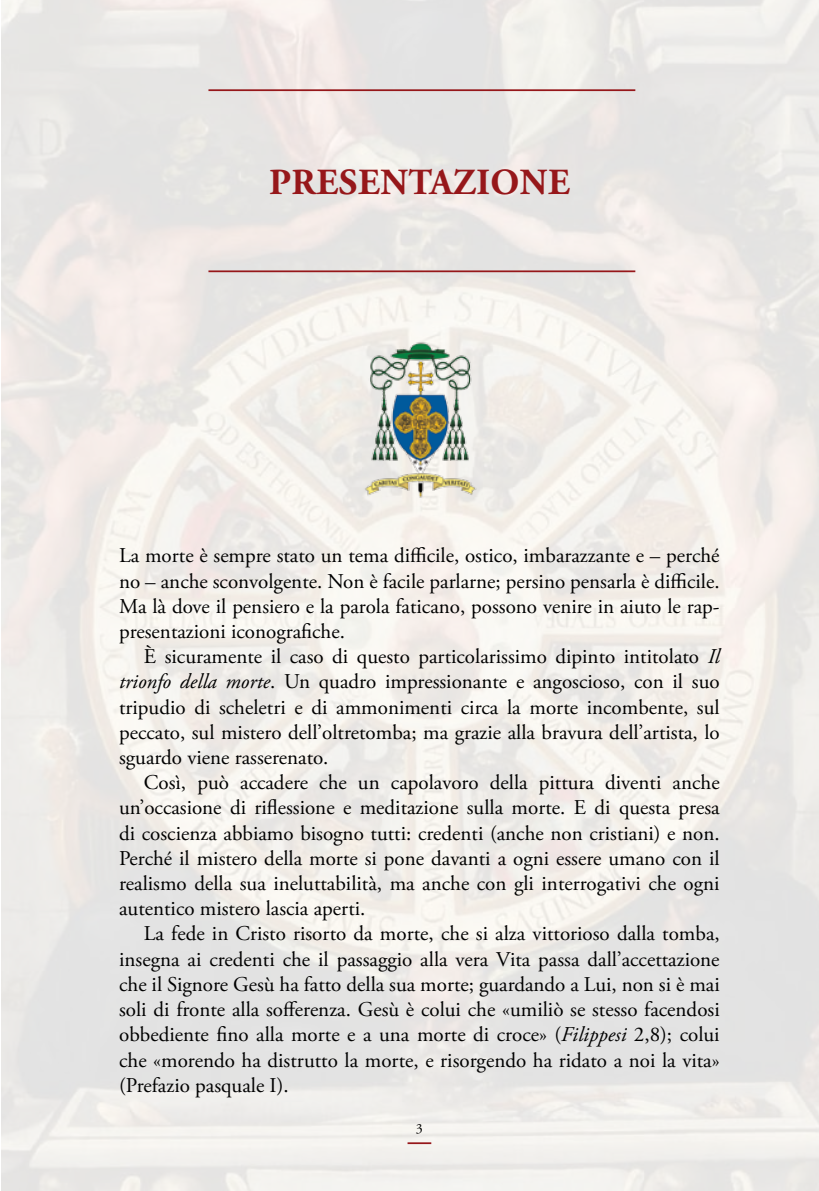
<style>
.page{position:relative;width:819px;height:1191px;background:#fff}
.page>*{position:absolute;margin:0;border:0;box-sizing:border-box;transform-origin:0 0}
.t1{font:700 36.75px "Adobe Garamond Pro";letter-spacing:.015em;color:#96171a}
.t2{font:21px/25.2px "Adobe Garamond Pro";letter-spacing:-.03em;color:#000;text-align:justify}
.t3{font:14px "Adobe Garamond Pro";color:#000}
.s1{font-style:italic}
</style>
<div class="page">
<hr style="left:407px;top:1142px;width:24px;height:2px;background:#96171a">
<hr style="left:208px;top:89px;width:427px;height:2px;background:#96171a">
<hr style="left:208px;top:270px;width:427px;height:2px;background:#96171a">
<img style="left:360px;top:339px;width:118px;height:161px">
<h1 class="t1" style="left:269px;top:161px;width:302px">PRESENTAZIONE</h1>
<p class="t2" style="left:119px;top:544px;width:602px">La morte è sempre stato un tema difficile, ostico, imbarazzante e – perché no – anche sconvolgente. Non è facile parlarne; persino pensarla è difficile.<br>Ma là dove il pensiero e la parola faticano, possono venire in aiuto le rap&shy;presentazioni iconografiche.</p>
<p class="t2" style="left:119px;top:644px;width:602px;text-indent:25px">È sicuramente il caso di questo particolarissimo dipinto intitolato <span class="s1">Il trionfo della morte</span>. Un quadro impressionante e angoscioso, con il suo tripudio di scheletri e di ammonimenti circa la morte incombente, sul peccato, sul mistero dell’oltretomba; ma grazie alla bravura dell’artista, lo sguardo viene rasserenato.</p>
<p class="t2" style="left:119px;top:770px;width:602px;text-indent:25px">Così, può accadere che un capolavoro della pittura diventi anche un’occasione di riflessione e meditazione sulla morte. E di questa presa di coscienza abbiamo bisogno tutti: credenti (anche non cristiani) e non.<br>Perché il mistero della morte si pone davanti a ogni essere umano con il realismo della sua ineluttabilità, ma anche con gli interrogativi che ogni autentico mistero lascia aperti.</p>
<p class="t2" style="left:119px;top:922px;width:602px;text-indent:25px">La fede in Cristo risorto da morte, che si alza vittorioso dalla tomba, insegna ai credenti che il passaggio alla vera Vita passa dall’accettazione che il Signore Gesù ha fatto della sua morte; guardando a Lui, non si è mai soli di fronte alla sofferenza. Gesù è colui che «umiliò se stesso facendosi obbediente fino alla morte e a una morte di croce» (<span class="s1">Filippesi</span> 2,8); colui che «morendo ha distrutto la morte, e risorgendo ha ridato a noi la vita» (Prefazio pasquale I).</p>
<p class="t3" style="left:416px;top:1120px;width:8px">3</p>
</div>
